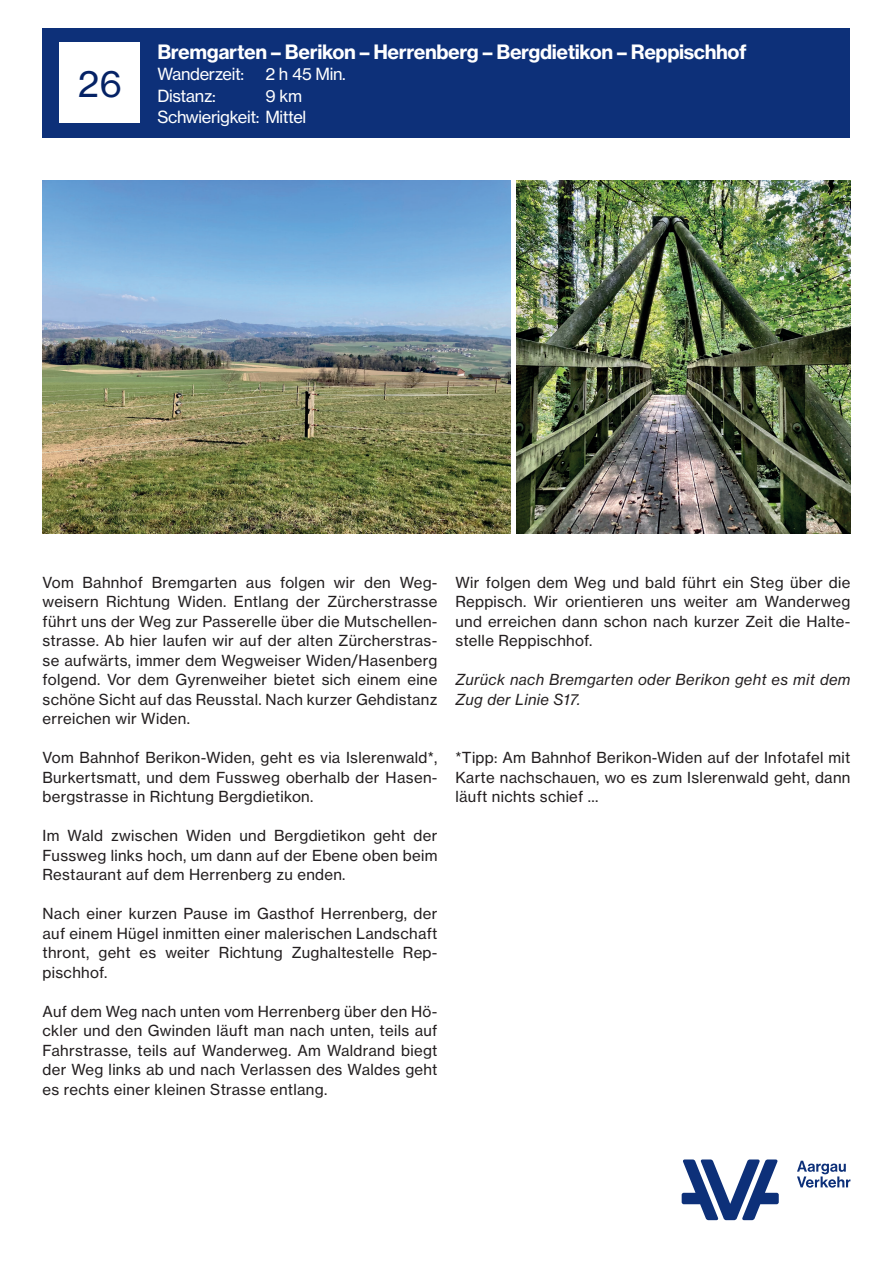
<style>
.page{position:relative;width:893px;height:1263px;background:#fff}
.page>*{position:absolute;margin:0;border:0;box-sizing:border-box;transform-origin:0 0}
.t1{font:36px "N Haas Grotesk TX Pro 55 Rg";color:#052265}
.t2{font:19.5px "N Haas Grotesk TX Std 75 Bd";letter-spacing:-.02em;color:#fff}
.t3{font:16.5px/21.5px "N Haas Grotesk TX Std 55 Rg";letter-spacing:-.02em;color:#fff;text-align:right}
.t4{font:15px/19.5px "N Haas Grotesk TX Std 55 Rg";letter-spacing:.02em;color:#231f20;text-align:justify}
.t5{font:15px/19.5px "N Haas Grotesk TX Std 56 It";letter-spacing:.02em;color:#231f20}
</style>
<div class="page">
<svg style="left:682px;top:1160px;width:97px;height:60px"></svg>
<svg style="left:797px;top:1161px;width:53px;height:26px"></svg>
<img style="left:43px;top:181px;width:467px;height:353px">
<img style="left:517px;top:181px;width:333px;height:353px">
<div style="left:43px;top:29px;width:807px;height:109px;background:#0d3079"></div>
<div style="left:60px;top:43px;width:80px;height:80px;background:#fff"></div>
<h1 class="t1" style="left:78px;top:62px;width:46px">26</h1>
<h2 class="t2" style="left:157px;top:39px;width:591px">Bremgarten – Berikon – Herrenberg – Bergdietikon – Reppischhof</h2>
<p class="t3" style="left:157px;top:64px;width:88px">Wanderzeit:</p>
<p class="t3" style="left:265px;top:64px;width:82px">2 h 45 Min.</p>
<p class="t3" style="left:157px;top:85px;width:60px">Distanz:</p>
<p class="t3" style="left:157px;top:85px;width:151px">9 km<br>Schwierigkeit: Mittel</p>
<p class="t4" style="left:43px;top:573px;width:396px">Vom Bahnhof Bremgarten aus folgen wir den Weg&shy;weisern Richtung Widen. Entlang der Zürcherstrasse führt uns der Weg zur Passerelle über die Mutschellen&shy;strasse. Ab hier laufen wir auf der alten Zürcherstras&shy;se aufwärts, immer dem Wegweiser Widen/Hasenberg folgend. Vor dem Gyrenweiher bietet sich einem eine schöne Sicht auf das Reusstal. Nach kurzer Gehdistanz erreichen wir Widen.</p>
<p class="t4" style="left:43px;top:748px;width:396px">Vom Bahnhof Berikon-Widen, geht es via Islerenwald*, Burkertsmatt, und dem Fussweg oberhalb der Hasen&shy;bergstrasse in Richtung Bergdietikon.</p>
<p class="t4" style="left:43px;top:826px;width:396px">Im Wald zwischen Widen und Bergdietikon geht der Fussweg links hoch, um dann auf der Ebene oben beim Restaurant auf dem Herrenberg zu enden.</p>
<p class="t4" style="left:43px;top:904px;width:396px">Nach einer kurzen Pause im Gasthof Herrenberg, der auf einem Hügel inmitten einer malerischen Landschaft thront, geht es weiter Richtung Zughaltestelle Rep&shy;pischhof.</p>
<p class="t4" style="left:43px;top:1002px;width:396px">Auf dem Weg nach unten vom Herrenberg über den Hö&shy;ckler und den Gwinden läuft man nach unten, teils auf Fahrstrasse, teils auf Wanderweg. Am Waldrand biegt der Weg links ab und nach Verlassen des Waldes geht es rechts einer kleinen Strasse entlang.</p>
<p class="t4" style="left:455px;top:573px;width:396px">Wir folgen dem Weg und bald führt ein Steg über die Reppisch. Wir orientieren uns weiter am Wanderweg und erreichen dann schon nach kurzer Zeit die Halte&shy;stelle Reppischhof.</p>
<p class="t5" style="left:455px;top:670px;width:396px">Zurück nach Bremgarten oder Berikon geht es mit dem<br>Zug der Linie S17.</p>
<p class="t4" style="left:455px;top:748px;width:396px">*Tipp: Am Bahnhof Berikon-Widen auf der Infotafel mit Karte nachschauen, wo es zum Islerenwald geht, dann läuft nichts schief …</p>
</div>
